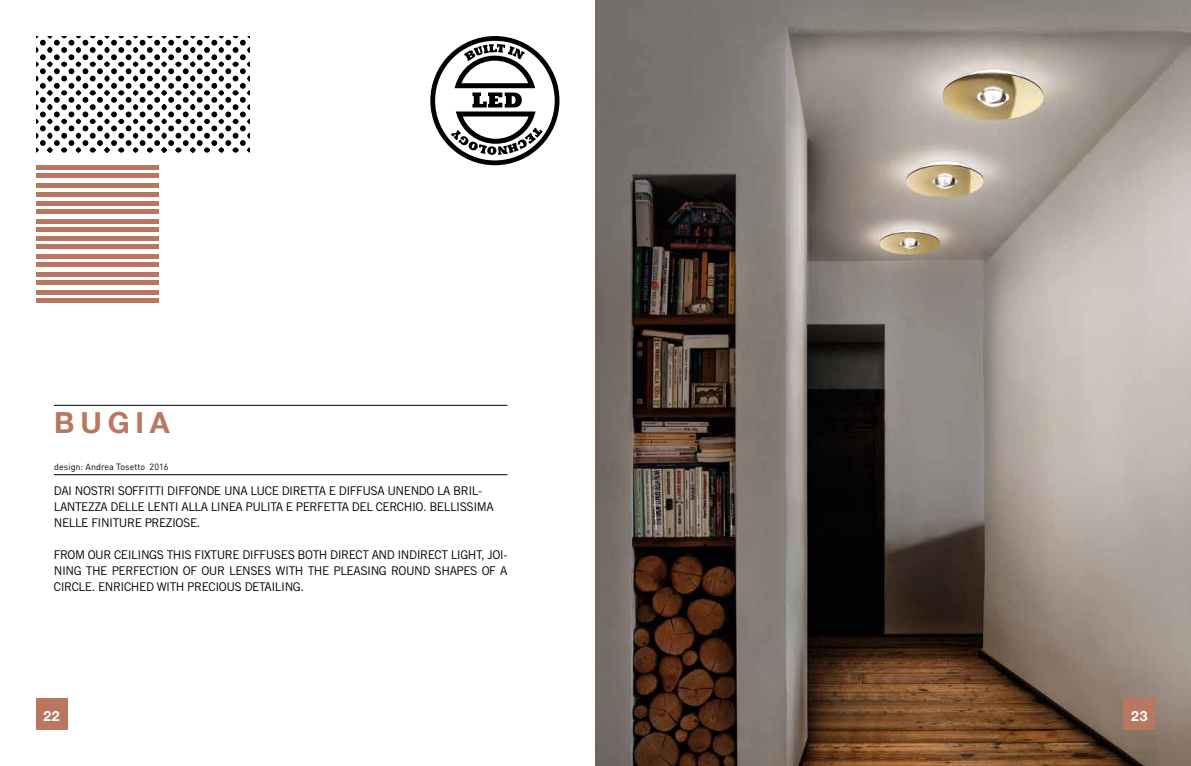
<style>
.page{position:relative;width:1191px;height:766px;background:#fff}
.page>*{position:absolute;margin:0;border:0;box-sizing:border-box;transform-origin:0 0}
.t1{font:700 29px "Helvetica Neue";letter-spacing:.2em;color:#b97760}
.t2{font:700 14px "Helvetica Neue";color:#fff}
.t3{font:12px/16px "Trade Gothic";letter-spacing:-.04em;color:#000}
.t4{font:9px "DIN";color:#000}
</style>
<div class="page">
<hr style="left:54px;top:474px;width:453px;height:1px;background:#000">
<hr style="left:54px;top:405px;width:453px;height:1px;background:#000">
<svg style="left:36px;top:36px;width:213px;height:117px"></svg>
<svg style="left:430px;top:36px;width:129px;height:129px"></svg>
<img style="left:595px;top:0;width:596px;height:765px">
<div style="left:36px;top:165px;width:122px;height:5px;background:#b97760"></div>
<hr style="left:36px;top:174px;width:122px;height:4px;background:#b97760">
<div style="left:36px;top:183px;width:122px;height:5px;background:#b97760"></div>
<hr style="left:36px;top:192px;width:122px;height:4px;background:#b97760">
<hr style="left:36px;top:201px;width:122px;height:4px;background:#b97760">
<div style="left:36px;top:209px;width:122px;height:5px;background:#b97760"></div>
<hr style="left:36px;top:219px;width:122px;height:4px;background:#b97760">
<div style="left:36px;top:227px;width:122px;height:5px;background:#b97760"></div>
<hr style="left:36px;top:236px;width:122px;height:4px;background:#b97760">
<div style="left:36px;top:244px;width:122px;height:5px;background:#b97760"></div>
<hr style="left:36px;top:254px;width:122px;height:4px;background:#b97760">
<div style="left:36px;top:262px;width:122px;height:5px;background:#b97760"></div>
<hr style="left:36px;top:272px;width:122px;height:4px;background:#b97760">
<div style="left:36px;top:280px;width:122px;height:5px;background:#b97760"></div>
<hr style="left:36px;top:290px;width:122px;height:4px;background:#b97760">
<div style="left:36px;top:298px;width:122px;height:5px;background:#b97760"></div>
<div style="left:1123px;top:698px;width:32px;height:31px;background:#b97760"></div>
<div style="left:36px;top:698px;width:31px;height:31px;background:#b97760"></div>
<h1 class="t1" style="left:54px;top:405px;width:117px">BUGIA</h1>
<p class="t4" style="left:54px;top:461px;width:116px">design: Andrea Tosetto 2016</p>
<p class="t3" style="left:54px;top:482px;width:441px">DAI NOSTRI SOFFITTI DIFFONDE UNA LUCE DIRETTA E DIFFUSA UNENDO LA BRIL-<br>LANTEZZA DELLE LENTI ALLA LINEA PULITA E PERFETTA DEL CERCHIO. BELLISSIMA<br>NELLE FINITURE PREZIOSE.</p>
<p class="t3" style="left:54px;top:546px;width:455px;text-align:justify">FROM OUR CEILINGS THIS FIXTURE DIFFUSES BOTH DIRECT AND INDIRECT LIGHT, JOI-NING THE PERFECTION OF OUR LENSES WITH THE PLEASING ROUND SHAPES OF A CIRCLE. ENRICHED WITH PRECIOUS DETAILING.</p>
<p class="t2" style="left:43px;top:707px;width:18px">22</p>
<p class="t2" style="left:1131px;top:707px;width:18px">23</p>
</div>
